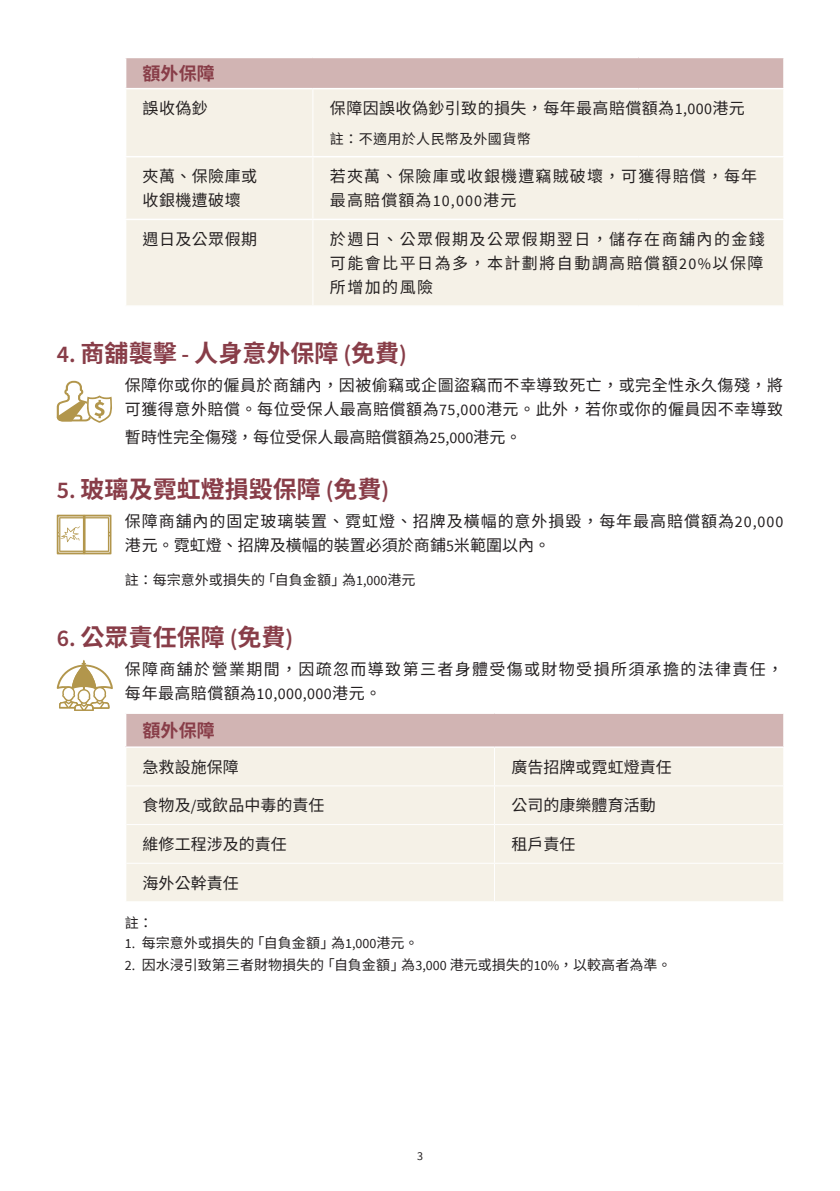
<style>
.page{position:relative;width:840px;height:1191px;background:#fff}
.page>*{position:absolute;margin:0;border:0;box-sizing:border-box;transform-origin:0 0}
.t1{font:700 24px "Source Han Sans TW";color:#883d48}
.t2{font:700 18px "Source Han Sans TW";color:#883d48}
.t3{font:16px/24px "Source Han Sans TW";letter-spacing:.03em;color:#231f20}
.t4{font:16px/24px "Source Han Sans TW";letter-spacing:.06em;color:#231f20}
.t5{font:16px "Source Han Sans TW";color:#231f20}
.t6{font:16px/24px "Source Han Sans TW";letter-spacing:.09em;color:#231f20}
.t7{font:16px "Source Han Sans TW";letter-spacing:.07em;color:#231f20}
.t8{font:16px "Source Han Sans TW";letter-spacing:.085em;color:#231f20}
.t9{font:14px "Source Han Sans TW";color:#231f20}
.t10{font:14px "Source Han Sans TW";letter-spacing:.025em;color:#231f20}
.t11{font:12px "Source Sans Pro";color:#231f20}
.s1{font-family:"Source Sans Pro"}
.s2{font-family:"Source Sans Pro";font-weight:600}
</style>
<div class="page">
<div style="left:125px;top:57px;width:658px;height:32px;background:#d1b4b3"></div>
<div style="left:126px;top:89px;width:656px;height:216px;background:#f5f1e7"></div>
<hr style="left:125px;top:156px;width:188px;height:1px;background:#fff">
<hr style="left:313px;top:156px;width:325px;height:1px;background:#fff">
<hr style="left:638px;top:156px;width:146px;height:1px;background:#fff">
<hr style="left:125px;top:219px;width:188px;height:1px;background:#fff">
<hr style="left:313px;top:219px;width:325px;height:1px;background:#fff">
<hr style="left:638px;top:219px;width:146px;height:1px;background:#fff">
<hr style="left:312px;top:89px;width:1px;height:67px;background:#fff">
<hr style="left:312px;top:157px;width:1px;height:62px;background:#fff">
<hr style="left:312px;top:220px;width:1px;height:85px;background:#fff">
<hr style="left:125px;top:57px;width:188px;height:1px;background:#fff">
<hr style="left:125px;top:58px;width:1px;height:30px;background:#fff">
<hr style="left:313px;top:57px;width:325px;height:1px;background:#fff">
<hr style="left:638px;top:57px;width:146px;height:1px;background:#fff">
<hr style="left:782px;top:58px;width:2px;height:30px;background:#fff">
<hr style="left:125px;top:88px;width:188px;height:1px;background:#fff">
<hr style="left:313px;top:88px;width:325px;height:1px;background:#fff">
<hr style="left:638px;top:88px;width:146px;height:1px;background:#fff">
<div style="left:125px;top:713px;width:658px;height:34px;background:#d1b4b3"></div>
<div style="left:126px;top:748px;width:656px;height:153px;background:#f5f1e7"></div>
<hr style="left:493px;top:748px;width:1px;height:37px;background:#fff">
<hr style="left:126px;top:785px;width:368px;height:1px;background:#fff">
<hr style="left:494px;top:785px;width:288px;height:1px;background:#fff">
<hr style="left:493px;top:786px;width:1px;height:38px;background:#fff">
<hr style="left:126px;top:824px;width:368px;height:1px;background:#fff">
<hr style="left:494px;top:824px;width:288px;height:1px;background:#fff">
<hr style="left:493px;top:825px;width:1px;height:37px;background:#fff">
<hr style="left:126px;top:862px;width:368px;height:1px;background:#fff">
<hr style="left:494px;top:862px;width:288px;height:1px;background:#fff">
<hr style="left:493px;top:863px;width:1px;height:38px;background:#fff">
<hr style="left:125px;top:712px;width:369px;height:2px;background:#fff">
<hr style="left:125px;top:714px;width:1px;height:32px;background:#fff">
<hr style="left:494px;top:712px;width:290px;height:2px;background:#fff">
<hr style="left:782px;top:714px;width:2px;height:32px;background:#fff">
<hr style="left:125px;top:746px;width:369px;height:2px;background:#fff">
<hr style="left:494px;top:746px;width:290px;height:2px;background:#fff">
<svg style="left:56px;top:514px;width:56px;height:41px"></svg>
<svg style="left:57px;top:381px;width:55px;height:42px"></svg>
<svg style="left:57px;top:660px;width:56px;height:51px"></svg>
<p class="t2" style="left:142px;top:63px;width:73px">額外保障</p>
<p class="t3" style="left:142px;top:97px;width:67px">誤收偽鈔</p>
<p class="t3" style="left:330px;top:97px;width:416px">保障因誤收偽鈔引致的損失，每年最高賠償額為<span class="s1">1,000</span>港元</p>
<p class="t10" style="left:330px;top:131px;width:202px">註：不適用於人民幣及外國貨幣</p>
<p class="t3" style="left:142px;top:165px;width:116px">夾萬、保險庫或</p>
<p class="t3" style="left:142px;top:189px;width:100px">收銀機遭破壞</p>
<p class="t7" style="left:330px;top:167px;width:428px">若夾萬、保險庫或收銀機遭竊賊破壞，可獲得賠償，每年</p>
<p class="t7" style="left:330px;top:191px;width:188px">最高賠償額為<span class="s1">10,000</span>港元</p>
<p class="t3" style="left:142px;top:227px;width:116px">週日及公眾假期</p>
<p class="t6" style="left:330px;top:227px;width:436px">於週日、公眾假期及公眾假期翌日，儲存在商舖內的金錢</p>
<p class="t6" style="left:330px;top:251px;width:435px">可能會比平日為多，本計劃將自動調高賠償額<span class="s1">20%</span>以保障所增加的風險</p>
<p class="t1" style="left:57px;top:340px;width:351px"><span class="s2">4.</span> 商舖襲擊 <span class="s2">-</span> 人身意外保障 <span class="s2">(</span>免費<span class="s2">)</span></p>
<p class="t3" style="left:125px;top:373px;width:659px">保障你或你的僱員於商舖內，因被偷竊或企圖盜竊而不幸導致死亡，或完全性永久傷殘，將可獲得意外賠償。每位受保人最高賠償額為<span class="s1">75,000</span>港元。此外，若你或你的僱員因不幸導致</p>
<p class="t5" style="left:125px;top:428px;width:398px">暫時性完全傷殘，每位受保人最高賠償額為<span class="s1">25,000</span>港元。</p>
<p class="t1" style="left:57px;top:476px;width:334px"><span class="s2">5.</span> 玻璃及霓虹燈損毀保障 <span class="s2">(</span>免費<span class="s2">)</span></p>
<p class="t4" style="left:125px;top:510px;width:659px">保障商舖內的固定玻璃裝置、霓虹燈、招牌及橫幅的意外損毀，每年最高賠償額為<span class="s1">20,000</span>港元。霓虹燈、招牌及橫幅的裝置必須於商鋪<span class="s1">5</span>米範圍以內。</p>
<p class="t9" style="left:125px;top:572px;width:292px">註：每宗意外或損失的「自負金額」為<span class="s1">1,000</span>港元</p>
<p class="t1" style="left:57px;top:624px;width:238px"><span class="s2">6.</span> 公眾責任保障 <span class="s2">(</span>免費<span class="s2">)</span></p>
<p class="t8" style="left:125px;top:660px;width:659px">保障商舖於營業期間，因疏忽而導致第三者身體受傷或財物受損所須承擔的法律責任，</p>
<p class="t3" style="left:125px;top:681px;width:257px">每年最高賠償額為<span class="s1">10,000,000</span>港元。</p>
<p class="t2" style="left:142px;top:720px;width:73px">額外保障</p>
<p class="t3" style="left:142px;top:755px;width:97px">急救設施保障</p>
<p class="t5" style="left:511px;top:757px;width:161px">廣告招牌或霓虹燈責任</p>
<p class="t5" style="left:142px;top:796px;width:183px">食物及<span class="s1">/</span>或飲品中毒的責任</p>
<p class="t5" style="left:511px;top:796px;width:145px">公司的康樂體育活動</p>
<p class="t5" style="left:142px;top:835px;width:145px">維修工程涉及的責任</p>
<p class="t3" style="left:511px;top:832px;width:65px">租戶責任</p>
<p class="t3" style="left:142px;top:871px;width:97px">海外公幹責任</p>
<p class="t9" style="left:125px;top:915px;width:29px">註：</p>
<p class="t9" style="left:125px;top:935px;width:295px"><span class="s1">1.</span> 每宗意外或損失的「自負金額」為<span class="s1">1,000</span>港元。</p>
<p class="t9" style="left:125px;top:957px;width:547px"><span class="s1">2.</span> 因水浸引致第三者財物損失的「自負金額」為<span class="s1">3,000</span> 港元或損失的<span class="s1">10%</span>，以較高者為準。</p>
<p class="t11" style="left:417px;top:1148px;width:7px">3</p>
</div>
